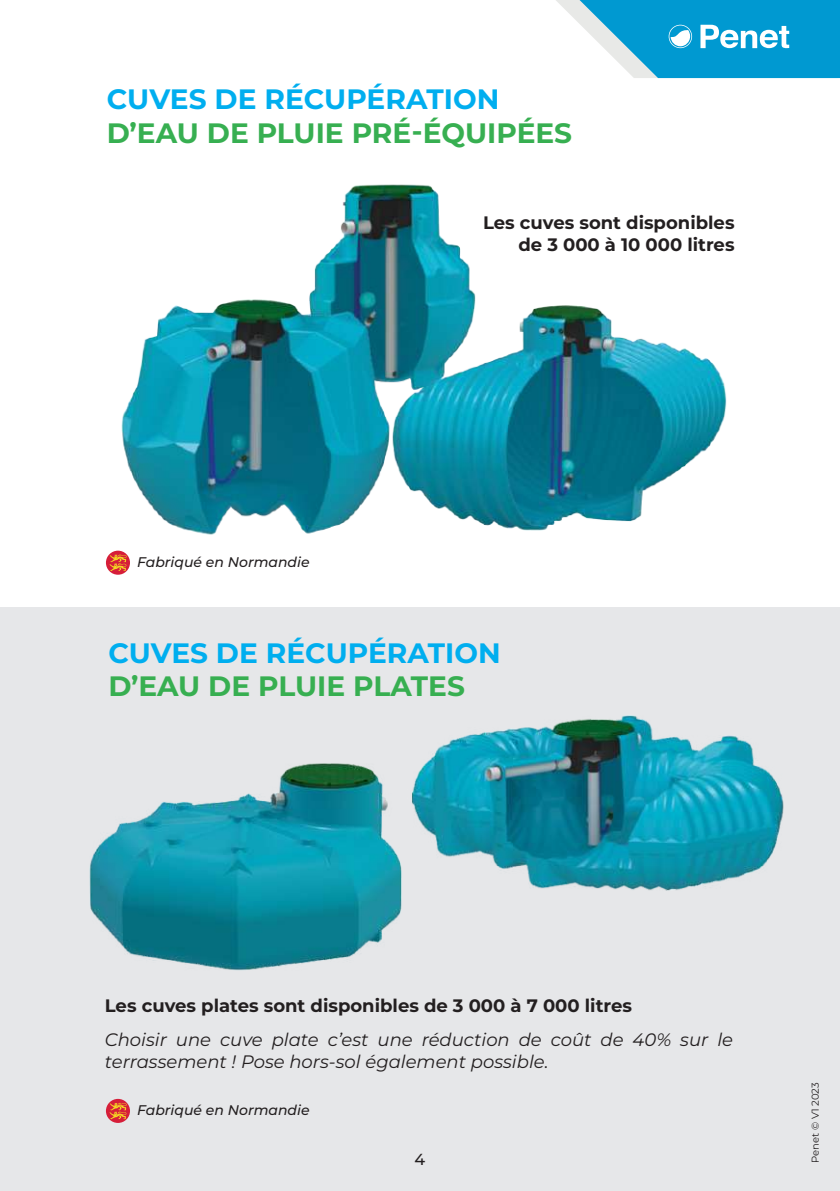
<style>
.page{position:relative;width:840px;height:1191px;background:#fff}
.page>*{position:absolute;margin:0;border:0;box-sizing:border-box;transform-origin:0 0}
.t1{font:700 28px "Montserrat";color:#37af51}
.t2{font:700 28px "Montserrat";color:#00aeef}
.t3{font:italic 18px/21.6px "Montserrat";color:#231f20}
.t4{font:700 18px/21.6px "Montserrat";color:#231f20;text-align:right}
.t5{font:500 16px "Montserrat";color:#231f20}
.t6{font:italic 500 14px "Montserrat";color:#231f20}
.t7{font:10px "Montserrat";color:#231f20}
</style>
<div class="page">
<div style="left:0;top:607px;width:839px;height:584px;background:#e6e7e9"></div>
<svg style="left:556px;top:0;width:283px;height:78px"></svg>
<img style="left:121px;top:184px;width:606px;height:351px">
<svg style="left:106px;top:550px;width:24px;height:25px"></svg>
<svg style="left:109px;top:554px;width:18px;height:17px"></svg>
<img style="left:89px;top:763px;width:310px;height:208px">
<img style="left:382px;top:715px;width:402px;height:200px">
<svg style="left:106px;top:1098px;width:24px;height:25px"></svg>
<svg style="left:109px;top:1102px;width:18px;height:17px"></svg>
<h1 class="t2" style="left:107px;top:80px;width:393px">CUVES DE RÉCUPÉRATION</h1>
<h1 class="t1" style="left:107px;top:114px;width:466px">D’EAU DE PLUIE PRÉ-ÉQUIPÉES</h1>
<p class="t4" style="left:482px;top:212px;width:253px">Les cuves sont disponibles de 3 000 à 10 000 litres</p>
<p class="t6" style="left:137px;top:552px;width:174px">Fabriqué en Normandie</p>
<h1 class="t2" style="left:108px;top:634px;width:393px">CUVES DE RÉCUPÉRATION</h1>
<h1 class="t1" style="left:108px;top:667px;width:358px">D’EAU DE PLUIE PLATES</h1>
<p class="t4" style="left:105px;top:994px;width:528px">Les cuves plates sont disponibles de 3 000 à 7 000 litres</p>
<p class="t3" style="left:105px;top:1028px;width:629px">Choisir une cuve plate c’est une réduction de coût de 40% sur le terrassement ! Pose hors-sol également possible.</p>
<p class="t6" style="left:137px;top:1100px;width:174px">Fabriqué en Normandie</p>
<p class="t5" style="left:414px;top:1148px;width:12px">4</p>
<p class="t7" style="left:808px;top:1162px;width:82px;rotate:-90deg">Penet © V1 2023</p>
</div>
